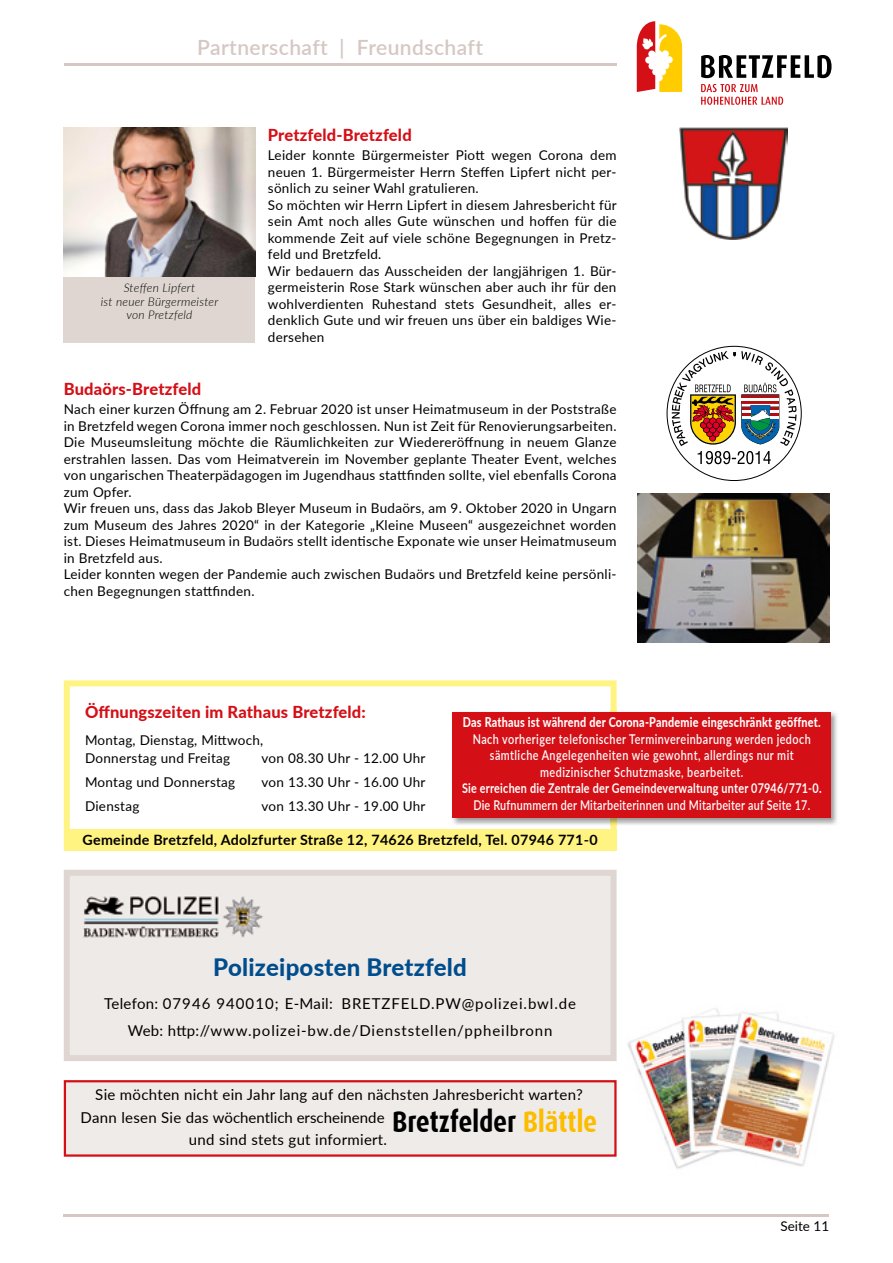
<style>
.page{position:relative;width:893px;height:1263px;background:#fff}
.page>*{position:absolute;margin:0;border:0;box-sizing:border-box;transform-origin:0 0}
.t1{font:800 24px "Lato";letter-spacing:.01em;color:#004d8d}
.t2{font:600 21px "Lato";letter-spacing:.02em;color:#d5c8c3}
.t3{font:800 16.5px "Lato";letter-spacing:.01em;color:#d40f16}
.t4{font:15px/27px "Lato";letter-spacing:.06em;color:#000;text-align:center}
.t5{font:15px "Lato";letter-spacing:.02em;color:#000}
.t6{font:15px "Lato";color:#000}
.t7{font:700 14.25px "Lato";letter-spacing:.02em;color:#000}
.t8{font:13.5px/16.5px "Lato";letter-spacing:.02em;color:#000}
.t9{font:600 13.5px/16.5px "Lato";letter-spacing:.04em;color:#fff;text-align:center;scale:.8 1}
.t10{font:700 13.5px "Lato";letter-spacing:.02em;color:#fff;scale:.8 1}
.t11{font:800 13.5px "Lato";letter-spacing:.02em;color:#fff;scale:.8 1}
.t12{font:600 13.5px "Lato";letter-spacing:.02em;color:#fff;scale:.8 1}
.t13{font:italic 300 12px/13.5px "Lato";letter-spacing:.02em;color:#000;text-align:center}
.s1{font-family:"Dax Condensed";font-weight:700;font-size:30px}
.s2{font-family:"Dax Condensed";font-weight:700;font-size:30px;color:#fcbd00}
</style>
<div class="page">
<hr style="left:64px;top:1214px;width:765px;height:3px;background:#d5c8c3">
<svg style="left:637px;top:21px;width:45px;height:71px"></svg>
<svg style="left:701px;top:55px;width:130px;height:23px"></svg>
<svg style="left:701px;top:84px;width:82px;height:21px"></svg>
<hr style="left:64px;top:64px;width:553px;height:2px;background:#d5c8c3">
<img style="left:680px;top:128px;width:107px;height:112px">
<svg style="left:672px;top:351px;width:124px;height:113px"></svg>
<img style="left:638px;top:493px;width:191px;height:149px">
<div style="left:64px;top:267px;width:191px;height:76px;background:#dfd6d1"></div>
<img style="left:64px;top:128px;width:191px;height:148px">
<svg style="left:64px;top:680px;width:553px;height:149px"></svg>
<svg style="left:64px;top:870px;width:553px;height:191px;background:#ece8e5"></svg>
<img style="left:81px;top:892px;width:184px;height:49px">
<div style="left:64px;top:829px;width:553px;height:21px;background:#fff381"></div>
<img style="left:451px;top:710px;width:386px;height:115px">
<img style="left:611px;top:710px;width:6px;height:115px">
<div style="left:453px;top:712px;width:378px;height:106px;background:#d40f16"></div>
<svg style="left:64px;top:1080px;width:553px;height:77px;background:#eddcda"></svg>
<img style="left:627px;top:1008px;width:208px;height:161px">
<h2 class="t2" style="left:197px;top:32px;width:287px">Partnerschaft ̵ Freundschaft</h2>
<p class="t13" style="left:101px;top:280px;width:119px">Steffen Lipfert<br>ist neuer Bürgermeister von Pretzfeld</p>
<p class="t3" style="left:268px;top:123px;width:145px">Pretzfeld-Bretzfeld</p>
<p class="t8" style="left:268px;top:147px;width:350px">Leider konnte Bürgermeister Piott wegen Corona dem neuen 1. Bürgermeister Herrn Steffen Lipfert nicht per&shy;sönlich zu seiner Wahl gratulieren.<br>So möchten wir Herrn Lipfert in diesem Jahresbericht für sein Amt noch alles Gute wünschen und hoffen für die kommende Zeit auf viele schöne Begegnungen in Pretz&shy;feld und Bretzfeld.<br>Wir bedauern das Ausscheiden der langjährigen 1. Bür&shy;germeisterin Rose Stark wünschen aber auch ihr für den wohlverdienten Ruhestand stets Gesundheit, alles er&shy;denklich Gute und wir freuen uns über ein baldiges Wie&shy;dersehen</p>
<p class="t3" style="left:64px;top:376px;width:139px">Budaörs-Bretzfeld</p>
<p class="t8" style="left:64px;top:400px;width:554px">Nach einer kurzen Öffnung am 2. Februar 2020 ist unser Heimatmuseum in der Poststraße in Bretzfeld wegen Corona immer noch geschlossen. Nun ist Zeit für Renovierungsarbeiten.<br>Die Museumsleitung möchte die Räumlichkeiten zur Wiedereröffnung in neuem Glanze erstrahlen lassen. Das vom Heimatverein im November geplante Theater Event, welches von ungarischen Theaterpädagogen im Jugendhaus stattfinden sollte, viel ebenfalls Corona zum Opfer.<br>Wir freuen uns, dass das Jakob Bleyer Museum in Budaörs, am 9. Oktober 2020 in Ungarn zum Museum des Jahres 2020“ in der Kategorie „Kleine Museen“ ausgezeichnet worden ist. Dieses Heimatmuseum in Budaörs stellt identische Exponate wie unser Heimatmuseum in Bretzfeld aus.<br>Leider konnten wegen der Pandemie auch zwischen Budaörs und Bretzfeld keine persönli&shy;chen Begegnungen stattfinden.</p>
<p class="t3" style="left:85px;top:700px;width:282px">Öffnungszeiten im Rathaus Bretzfeld:</p>
<p class="t8" style="left:85px;top:731px;width:180px;line-height:18px">Montag, Dienstag, Mittwoch,<br>Donnerstag und Freitag</p>
<p class="t8" style="left:262px;top:749px;width:165px">von 08.30 Uhr - 12.00 Uhr</p>
<p class="t8" style="left:85px;top:773px;width:152px">Montag und Donnerstag</p>
<p class="t8" style="left:262px;top:773px;width:165px">von 13.30 Uhr - 16.00 Uhr</p>
<p class="t8" style="left:85px;top:797px;width:56px">Dienstag</p>
<p class="t8" style="left:262px;top:797px;width:165px">von 13.30 Uhr - 19.00 Uhr</p>
<p class="t11" style="left:463px;top:712px;width:449px">Das Rathaus ist während der Corona-Pandemie eingeschränkt geöffnet.</p>
<p class="t9" style="left:473px;top:730px;width:424px">Nach vorheriger telefonischer Terminvereinbarung werden jedoch sämtliche Angelegenheiten wie gewohnt, allerdings nur mit medizinischer Schutzmaske, bearbeitet.</p>
<p class="t10" style="left:462px;top:778px;width:451px">Sie erreichen die Zentrale der Gemeindeverwaltung unter 07946/771-0.</p>
<p class="t12" style="left:473px;top:795px;width:422px">Die Rufnummern der Mitarbeiterinnen und Mitarbeiter auf Seite 17.</p>
<p class="t7" style="left:83px;top:829px;width:516px">Gemeinde Bretzfeld, Adolzfurter Straße 12, 74626 Bretzfeld, Tel. 07946 771-0</p>
<h1 class="t1" style="left:213px;top:949px;width:255px">Polizeiposten Bretzfeld</h1>
<p class="t4" style="left:104px;top:990px;width:473px">Telefon: 07946 940010; E-Mail: BRETZFELD.PW@polizei.bwl.de<br>Web: http://www.polizei-bw.de/Dienststellen/ppheilbronn</p>
<p class="t5" style="left:95px;top:1084px;width:489px">Sie möchten nicht ein Jahr lang auf den nächsten Jahresbericht warten?</p>
<p class="t6" style="left:81px;top:1107px;width:518px">Dann lesen Sie das wöchentlich erscheinende <span class="s1">Bretzfelder</span> <span class="s2">Blättle</span></p>
<p class="t5" style="left:189px;top:1129px;width:200px">und sind stets gut informiert.</p>
<p class="t8" style="left:780px;top:1217px;width:50px">Seite 11</p>
</div>
